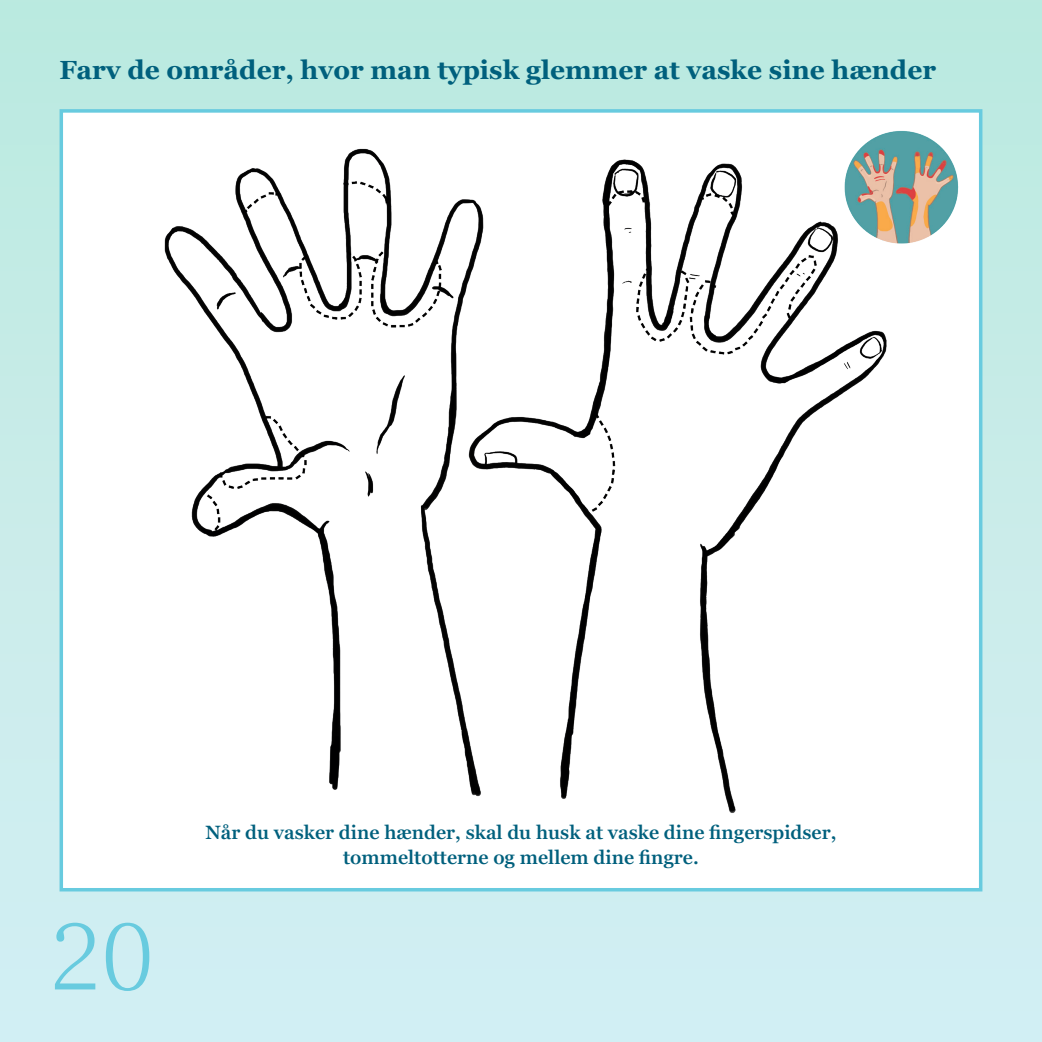
<style>
.page{position:relative;width:1042px;height:1042px;background:#fff}
.page>*{position:absolute;margin:0;border:0;box-sizing:border-box;transform-origin:0 0}
.t1{font:300 94.5px "Georgia Pro";color:#68cbdf}
.t2{font:700 26.25px "Georgia Pro";color:#00607d}
.t3{font:600 19.25px/24.5px "Georgia Pro";color:#00607d;text-align:center}
</style>
<div class="page">
<div style="left:0;top:0;width:1042px;height:1042px;background:linear-gradient(to bottom,#bbe9df,#d3eff4)"></div>
<div style="left:60px;top:109px;width:922px;height:782px;background:#fff;border:4px solid #68cbdf"></div>
<img style="left:84px;top:25px;width:874px;height:788px">
<img style="left:836px;top:121px;width:123px;height:132px">
<h2 class="t2" style="left:60px;top:55px;width:878px">Farv de områder, hvor man typisk glemmer at vaske sine hænder</h2>
<h1 class="t1" style="left:50px;top:903px;width:105px">20</h1>
<p class="t3" style="left:205px;top:821px;width:632px">Når du vasker dine hænder, skal du husk at vaske dine fingerspidser, tommeltotterne og mellem dine fingre.</p>
</div>
